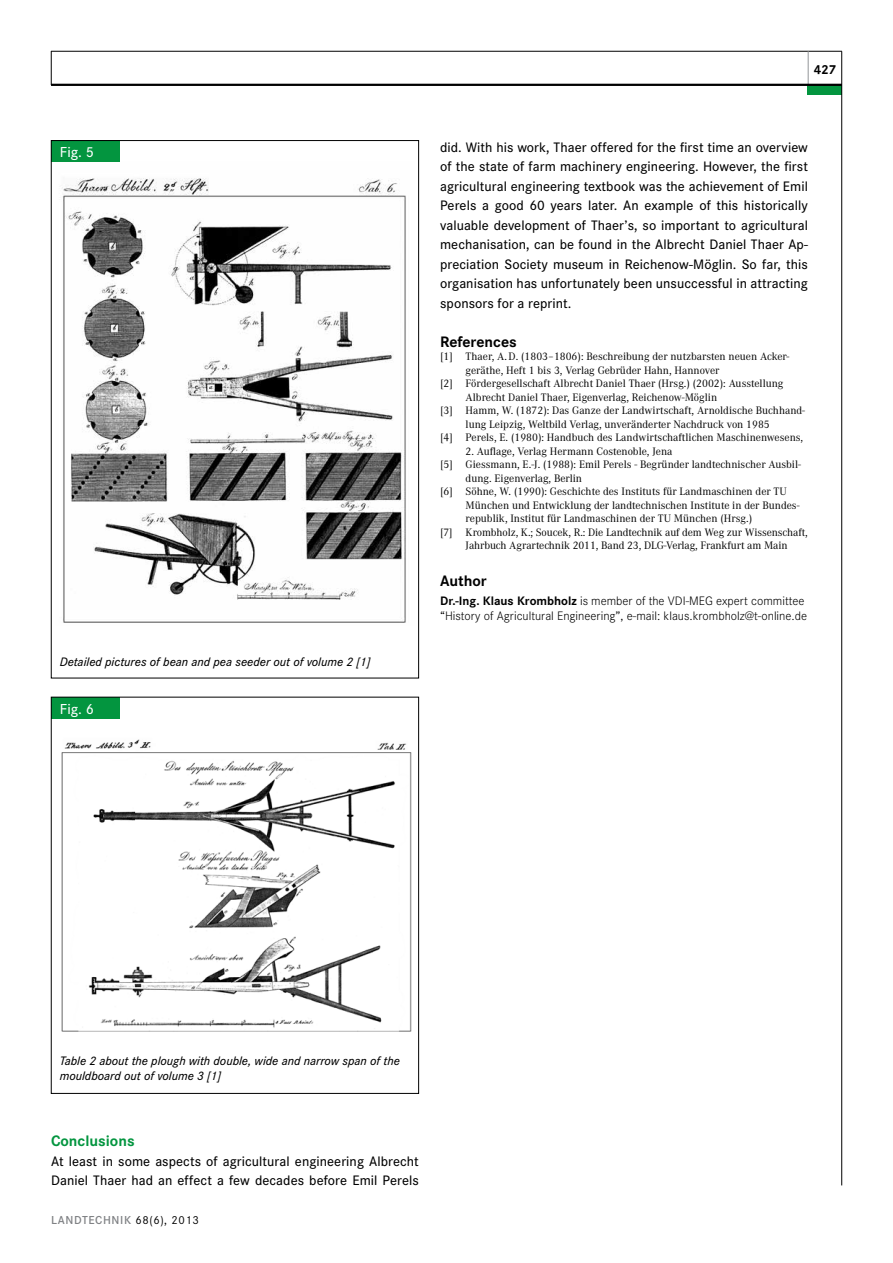
<style>
.page{position:relative;width:893px;height:1263px;background:#fff}
.page>*{position:absolute;margin:0;border:0;box-sizing:border-box;transform-origin:0 0}
.t1{font:700 15.75px "Corporate S";color:#000}
.t2{font:700 15.75px "Corporate S";color:#03953f}
.t3{font:500 15px "Corporate S";color:#fff}
.t4{font:500 14.25px/19.5px "Corporate S";letter-spacing:.005em;color:#000}
.t5{font:700 13.5px "Corporate S";color:#000}
.t6{font:italic 500 12.75px/15px "Corporate S";color:#000}
.t7{font:300 12.75px/15px "Corporate S";color:#000}
.t8{font:600 12px "Corporate S";letter-spacing:.05em;color:#808285}
.t9{font:11.25px "Corporate A";color:#000}
.s1{font-weight:700}
.s2{font-weight:400;color:#000}
</style>
<div class="page">
<hr style="left:51px;top:51px;width:1px;height:34px;background:#000">
<hr style="left:51px;top:51px;width:791px;height:1px;background:#000">
<hr style="left:808px;top:51px;width:1px;height:34px;background:#939598">
<div style="left:808px;top:85px;width:34px;height:10px;background:#03953f"></div>
<hr style="left:841px;top:51px;width:1px;height:1134px;background:#000">
<hr style="left:51px;top:84px;width:791px;height:2px;background:#000">
<img style="left:61px;top:739px;width:351px;height:293px">
<div style="left:51px;top:697px;width:68px;height:21px;background:#03953f"></div>
<div style="left:51px;top:697px;width:368px;height:397px;border:1px solid #000"></div>
<img style="left:62px;top:178px;width:344px;height:445px">
<div style="left:51px;top:141px;width:68px;height:21px;background:#03953f"></div>
<h2 class="t3" style="left:60px;top:143px;width:35px">Fig. 5</h2>
<p class="t6" style="left:60px;top:654px;width:312px">Detailed pictures of bean and pea seeder out of volume 2 [1]</p>
<h2 class="t3" style="left:60px;top:700px;width:35px">Fig. 6</h2>
<p class="t5" style="left:814px;top:61px;width:24px">427</p>
<p class="t4" style="left:440px;top:137px;width:369px;text-align:justify">did. With his work, Thaer offered for the first time an overview of the state of farm machinery engineering. However, the first agricultural engineering textbook was the achievement of Emil Perels a good 60 years later. An example of this historically valuable development of Thaer’s, so important to agricultural mechanisation, can be found in the Albrecht Daniel Thaer Ap&shy;preciation Society museum in Reichenow-Möglin. So far, this organisation has unfortunately been unsuccessful in attracting sponsors for a reprint.</p>
<h1 class="t1" style="left:440px;top:333px;width:78px">References</h1>
<p class="t9" style="left:440px;top:350px;width:351px">[1] Thaer, A.D. (1803–1806): Beschreibung der nutzbarsten neuen Acker-</p>
<p class="t9" style="left:466px;top:364px;width:255px">geräthe, Heft 1 bis 3, Verlag Gebrüder Hahn, Hannover</p>
<p class="t9" style="left:440px;top:377px;width:345px">[2] Fördergesellschaft Albrecht Daniel Thaer (Hrsg.) (2002): Ausstellung</p>
<p class="t9" style="left:466px;top:391px;width:253px">Albrecht Daniel Thaer, Eigenverlag, Reichenow-Möglin</p>
<p class="t9" style="left:440px;top:404px;width:367px">[3] Hamm, W. (1872): Das Ganze der Landwirtschaft, Arnoldische Buchhand-</p>
<p class="t9" style="left:466px;top:418px;width:306px">lung Leipzig, Weltbild Verlag, unveränderter Nachdruck von 1985</p>
<p class="t9" style="left:440px;top:431px;width:365px">[4] Perels, E. (1980): Handbuch des Landwirtschaftlichen Maschinenwesens,</p>
<p class="t9" style="left:466px;top:445px;width:208px">2. Auflage, Verlag Hermann Costenoble, Jena</p>
<p class="t9" style="left:440px;top:458px;width:362px">[5] Giessmann, E.-J. (1988): Emil Perels - Begründer landtechnischer Ausbil-</p>
<p class="t9" style="left:466px;top:472px;width:118px">dung. Eigenverlag, Berlin</p>
<p class="t9" style="left:440px;top:485px;width:348px">[6] Söhne, W. (1990): Geschichte des Instituts für Landmaschinen der TU</p>
<p class="t9" style="left:466px;top:499px;width:335px">München und Entwicklung der landtechnischen Institute in der Bundes-</p>
<p class="t9" style="left:466px;top:512px;width:288px">republik, Institut für Landmaschinen der TU München (Hrsg.)</p>
<p class="t9" style="left:440px;top:526px;width:369px">[7] Krombholz, K.; Soucek, R.: Die Landtechnik auf dem Weg zur Wissenschaft,</p>
<p class="t9" style="left:466px;top:539px;width:323px">Jahrbuch Agrartechnik 2011, Band 23, DLG-Verlag, Frankfurt am Main</p>
<h1 class="t1" style="left:440px;top:572px;width:48px">Author</h1>
<p class="t7" style="left:440px;top:593px;width:369px"><span class="s1">Dr.-Ing. Klaus Krombholz</span> is member of the VDI-MEG expert committee “History of Agricultural Engineering”, e-mail: klaus.krombholz@t-online.de</p>
<p class="t6" style="left:60px;top:1053px;width:342px">Table 2 about the plough with double, wide and narrow span of the mouldboard out of volume 3 [1]</p>
<h1 class="t2" style="left:51px;top:1132px;width:85px">Conclusions</h1>
<p class="t4" style="left:51px;top:1151px;width:369px">At least in some aspects of agricultural engineering Albrecht<br>Daniel Thaer had an effect a few decades before Emil Perels</p>
<p class="t8" style="left:51px;top:1213px;width:149px">LANDTECHNIK <span class="s2">68(6), 2013</span></p>
</div>
